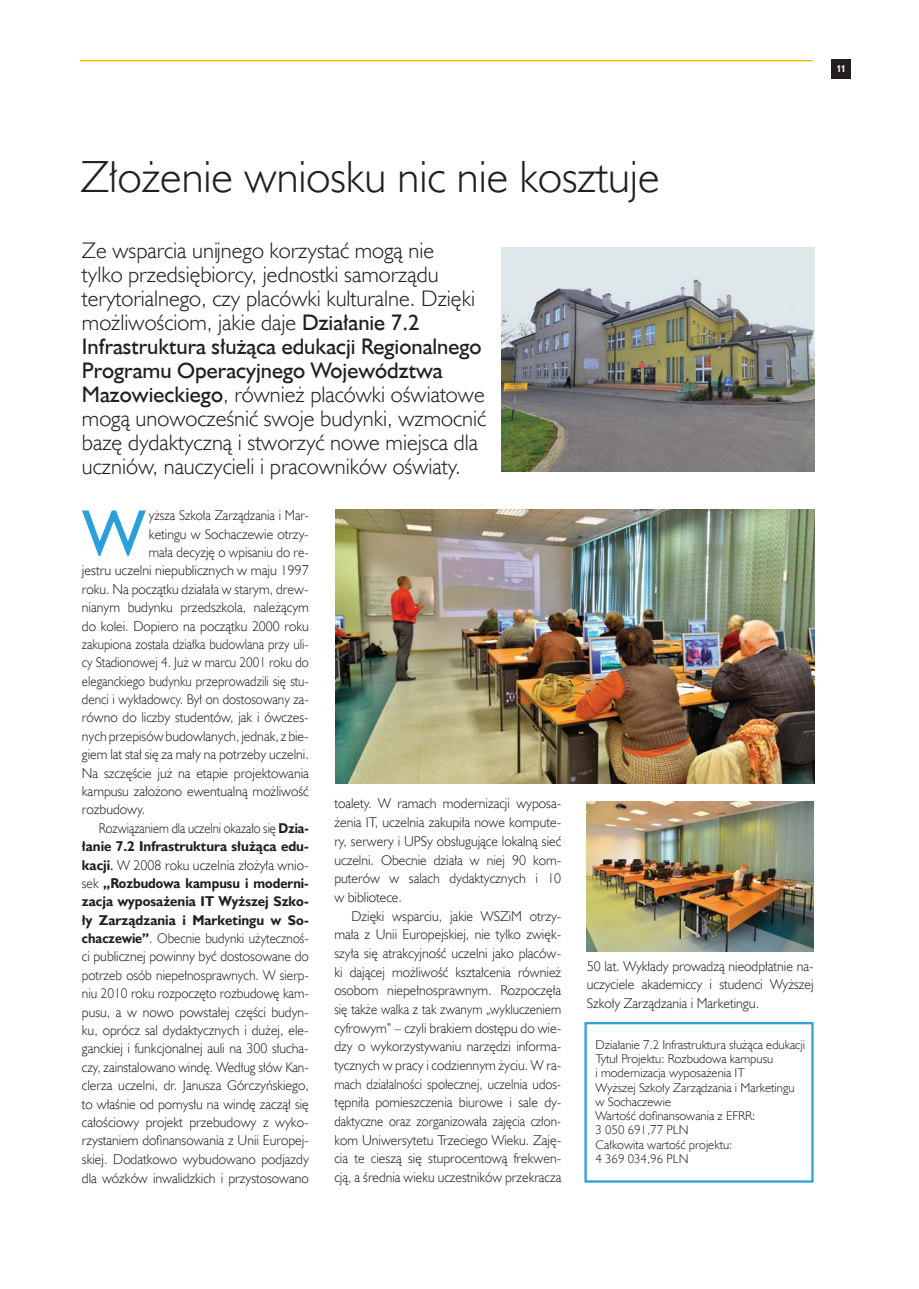
<style>
.page{position:relative;width:919px;height:1289px;background:#fff}
.page>*{position:absolute;margin:0;border:0;box-sizing:border-box;transform-origin:0 0}
.t1{font:66.15px "Humanst 521 EU";color:#2a9fda}
.t2{font:45px "Humanst 521 Lt EU";color:#231f20}
.t3{font:22.5px/24px "Humanst 521 Lt EU";color:#231f20}
.t4{font:22.5px/24px "Humanst 521 EU";color:#231f20}
.t5{font:14.25px/18.8px "Humanst 521 Lt EU";color:#231f20;text-align:justify}
.t6{font:14.25px/18.5px "Humanst 521 Lt EU";color:#231f20;text-align:justify;scale:.92 1}
.t7{font:700 14.25px/18.5px "Humanst 521 EU";color:#231f20;text-align:justify;scale:.94 1}
.t8{font:14.25px "Humanst 521 Lt EU";color:#231f20;scale:.91 1}
.t9{font:14.25px "Humanst 521 Lt EU";color:#231f20;scale:.89 1}
.t10{font:14.25px "Humanst 521 Lt EU";color:#231f20;scale:.93 1}
.t11{font:700 14.25px "Humanst 521 EU";color:#231f20}
.t12{font:14.25px "Humanst 521 Lt EU";color:#231f20;scale:.94 1}
.t13{font:12.75px/14.2px "Humanst 521 Lt EU";color:#231f20}
.t14{font:700 10.5px "Opel Sans";color:#fff}
.s1{font-family:"Humanst 521 EU"}
.s2{font-family:"Humanst 521 EU";font-weight:700}
.s3{font-family:"Humanst 521 Lt EU";font-weight:400}
</style>
<div class="page">
<hr style="left:80px;top:60px;width:732px;height:1px;background:#fdb813">
<div style="left:831px;top:60px;width:19px;height:19px;background:#231f20"></div>
<img style="left:501px;top:248px;width:313px;height:224px">
<img style="left:587px;top:801px;width:226px;height:150px">
<img style="left:335px;top:509px;width:479px;height:274px">
<div style="left:584px;top:1022px;width:229px;height:160px;border:2px solid #2a9fda"></div>
<p class="t14" style="left:836px;top:62px;width:11px">11</p>
<h2 class="t2" style="left:81px;top:149px;width:580px">Złożenie wniosku nic nie kosztuje</h2>
<h3 class="t3" style="left:82px;top:238px;width:394px">Ze wsparcia unĳnego korzystać mogą nie tylko przedsiębiorcy, jednostki samorządu terytorialnego, czy placówki kulturalne. Dzięki możliwościom, jakie daje <span class="s1">Działanie 7.2</span></h3>
<h3 class="t4" style="left:82px;top:334px;width:401px">Infrastruktura służąca edukacji Regionalnego<br>Programu Operacyjnego Województwa</h3>
<h3 class="t3" style="left:82px;top:382px;width:405px"><span class="s1">Mazowieckiego</span>, również placówki oświatowe mogą unowocześnić swoje budynki, wzmocnić bazę dydaktyczną i stworzyć nowe miejsca dla uczniów, nauczycieli i pracowników oświaty.</h3>
<h1 class="t1" style="left:83px;top:492px;width:63px">W</h1>
<p class="t6" style="left:149px;top:506px;width:175px">yższa Szkoła Zarządzania i Mar-</p>
<p class="t5" style="left:149px;top:524px;width:161px">ketingu w Sochaczewie otrzy-</p>
<p class="t12" style="left:149px;top:543px;width:172px">mała decyzję o wpisaniu do re-</p>
<p class="t5" style="left:82px;top:561px;width:228px">jestru uczelni niepublicznych w maju 1997</p>
<p class="t5" style="left:82px;top:579px;width:228px">roku. Na początku działała w starym, drew-</p>
<p class="t5" style="left:82px;top:597px;width:228px">nianym budynku przedszkola, należącym</p>
<p class="t5" style="left:82px;top:616px;width:228px">do kolei. Dopiero na początku 2000 roku</p>
<p class="t8" style="left:82px;top:635px;width:251px">zakupiona została działka budowlana przy uli-</p>
<p class="t6" style="left:82px;top:653px;width:248px">cy Stadionowej 4. Już w marcu 2001 roku do</p>
<p class="t8" style="left:82px;top:672px;width:251px">eleganckiego budynku przeprowadzili się stu-</p>
<p class="t10" style="left:82px;top:690px;width:245px">denci i wykładowcy. Był on dostosowany za-</p>
<p class="t5" style="left:82px;top:708px;width:228px">równo do liczby studentów, jak i ówczes-</p>
<p class="t5" style="left:82px;top:726px;width:228px">nych przepisów budowlanych, jednak, z bie-</p>
<p class="t5" style="left:82px;top:744px;width:228px">giem lat stał się za mały na potrzeby uczelni.</p>
<p class="t5" style="left:82px;top:763px;width:228px">Na szczęście już na etapie projektowania</p>
<p class="t5" style="left:82px;top:781px;width:228px">kampusu założono ewentualną możliwość</p>
<p class="t5" style="left:82px;top:799px;width:65px">rozbudowy.</p>
<p class="t9" style="left:99px;top:819px;width:237px">Rozwiązaniem dla uczelni okazało się <span class="s2">Dzia-</span></p>
<p class="t11" style="left:82px;top:837px;width:228px">łanie 7.2 Infrastruktura służąca edu-</p>
<p class="t5" style="left:82px;top:855px;width:228px"><span class="s2">kacji</span><span class="s1">.</span> W 2008 roku uczelnia złożyła wnio-</p>
<p class="t7" style="left:82px;top:873px;width:243px"><span class="s3">sek</span> „Rozbudowa kampusu i moderni&shy;zacja wyposażenia IT Wyższej Szko&shy;ły Zarządzania i Marketingu w So-</p>
<p class="t6" style="left:82px;top:928px;width:248px"><span class="s2">chaczewie”</span>. Obecnie budynki użytecznoś&shy;ci publicznej powinny być dostosowane do potrzeb osób niepełnosprawnych. W sierp&shy;niu 2010 roku rozpoczęto rozbudowę kam&shy;pusu, a w nowo powstałej części budyn&shy;ku, oprócz sal dydaktycznych i dużej, ele&shy;ganckiej i funkcjonalnej auli na 300 słucha&shy;czy, zainstalowano windę. Według słów Kan&shy;clerza uczelni, dr. Janusza Górczyńskiego, to właśnie od pomysłu na windę zaczął się całościowy projekt przebudowy z wyko&shy;rzystaniem dofinansowania z Unii Europej&shy;skiej. Dodatkowo wybudowano podjazdy dla wózków inwalidzkich i przystosowano</p>
<p class="t5" style="left:334px;top:794px;width:228px">toalety. W ramach modernizacji wyposa&shy;żenia IT, uczelnia zakupiła nowe kompute&shy;ry, serwery i UPSy obsługujące lokalną sieć uczelni. Obecnie działa w niej 90 kom&shy;puterów w salach dydaktycznych i 10 w bibliotece.</p>
<p class="t5" style="left:334px;top:906px;width:228px;text-indent:17px">Dzięki wsparciu, jakie WSZiM otrzy&shy;mała z Unii Europejskiej, nie tylko zwięk&shy;szyła się atrakcyjność uczelni jako placów&shy;ki dającej możliwość kształcenia również osobom niepełnosprawnym. Rozpoczęła się także walka z tak zwanym „wykluczeniem cyfrowym” – czyli brakiem dostępu do wie&shy;dzy o wykorzystywaniu narzędzi informa&shy;tycznych w pracy i codziennym życiu. W ra&shy;mach działalności społecznej, uczelnia udos&shy;tępniła pomieszczenia biurowe i sale dy&shy;daktyczne oraz zorganizowała zajęcia człon&shy;kom Uniwersytetu Trzeciego Wieku. Zaję&shy;cia te cieszą się stuprocentową frekwen&shy;cją, a średnia wieku uczestników przekracza</p>
<p class="t5" style="left:586px;top:956px;width:228px">50 lat. Wykłady prowadzą nieodpłatnie na&shy;uczyciele akademiccy i studenci Wyższej Szkoły Zarządzania i Marketingu.</p>
<p class="t13" style="left:595px;top:1037px;width:211px">Działanie 7.2 Infrastruktura służąca edukacji<br>Tytuł Projektu: Rozbudowa kampusu<br>i modernizacja wyposażenia IT<br>Wyższej Szkoły Zarządzania i Marketingu w Sochaczewie<br>Wartość dofinansowania z EFRR:<br>3 050 691,77 PLN<br>Całkowita wartość projektu:<br>4 369 034,96 PLN</p>
</div>
